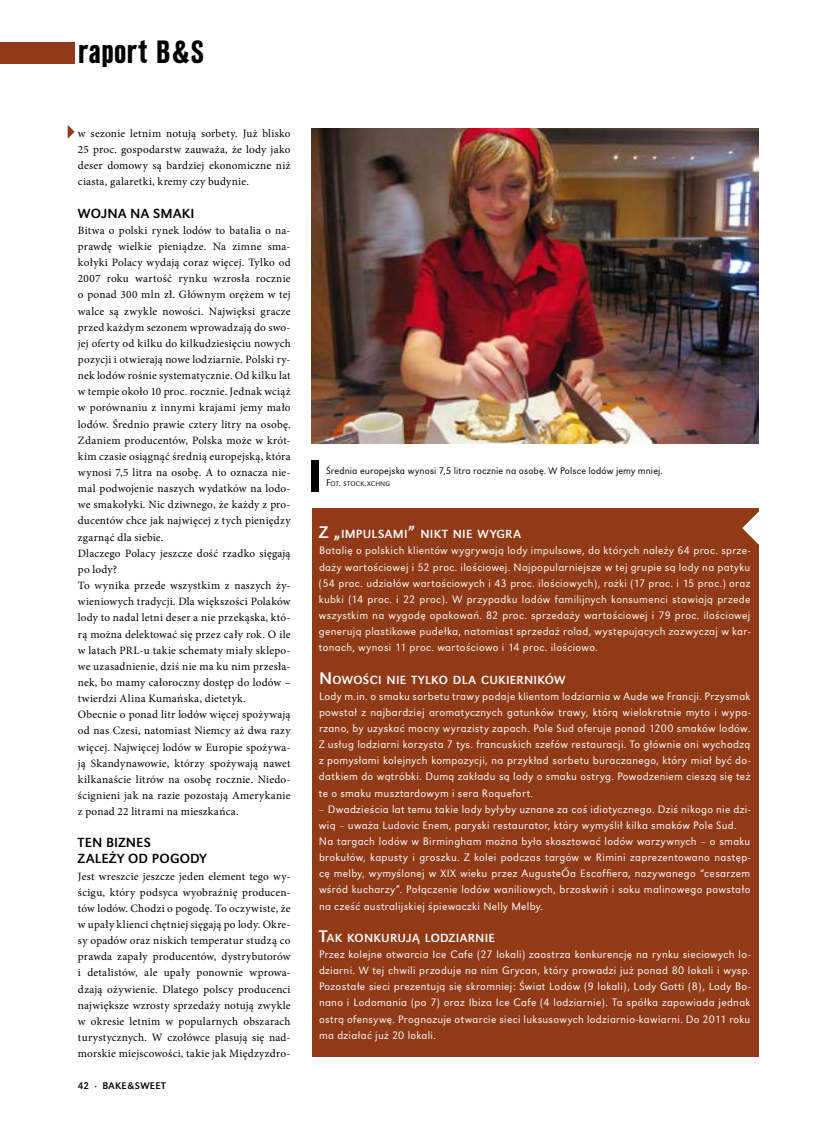
<style>
.page{position:relative;width:833px;height:1134px;background:#fff}
.page>*{position:absolute;margin:0;border:0;box-sizing:border-box;transform-origin:0 0}
.t1{font:33.75px "URW Grotesk TCE Bol Con";color:#000}
.t2{font:13.75px/16.1px "URW Grotesk TCE";letter-spacing:.025em;color:#000}
.t3{font:12.25px "URW Grotesk TCE";letter-spacing:.02em;color:#fff}
.t4{font:11.25px/16.1px "Minion Pro";letter-spacing:.02em;color:#000;text-align:justify}
.t5{font:300 11.25px/16.1px "URW Grotesk TCE";letter-spacing:.03em;color:#fff;text-align:justify}
.t6{font:300 10px "URW Grotesk TCE";letter-spacing:.01em;color:#000}
.t7{font:10px "URW Grotesk TCE";letter-spacing:.025em;color:#000}
.t8{font:300 7px "URW Grotesk TCE";letter-spacing:.02em;color:#000}
.s1{font-size:10px}
.s2{font-size:17.5px}
</style>
<div class="page">
<div style="left:0;top:42px;width:74px;height:22px;background:#903a18"></div>
<div style="left:312px;top:508px;width:446px;height:549px;background:#903a18"></div>
<svg style="left:742px;top:511px;width:17px;height:34px"></svg>
<img style="left:312px;top:129px;width:446px;height:315px">
<div style="left:312px;top:460px;width:7px;height:32px;background:#000"></div>
<svg style="left:68px;top:125px;width:7px;height:14px"></svg>
<h1 class="t1" style="left:78px;top:34px;width:127px">raport B&amp;S</h1>
<p class="t4" style="left:78px;top:125px;width:214px">w sezonie letnim notują sorbety. Już blisko 25 proc. gospodarstw zauważa, że lody jako deser domowy są bardziej ekonomiczne niż ciasta, galaretki, kremy czy budynie.</p>
<p class="t2" style="left:78px;top:205px;width:118px">WOJ NA NA SMAKI</p>
<p class="t4" style="left:78px;top:222px;width:214px;text-align:left">Bitwa o polski rynek lodów to batalia o na&shy;prawdę wielkie pieniądze. Na zimne sma&shy;kołyki Polacy wydają coraz więcej. Tylko od 2007 roku wartość rynku wzrosła rocznie o ponad 300 mln zł. Głównym orężem w tej walce są zwykle nowości. Najwięksi gracze przed każdym sezonem wprowadzają do swo&shy;jej oferty od kilku do kilkudziesięciu nowych pozycji i otwierają nowe lodziarnie. Polski ry&shy;nek lodów rośnie systematycznie. Od kilku lat w tempie około 10 proc. rocznie. Jednak wciąż w porównaniu z innymi krajami jemy mało lodów. Średnio prawie cztery litry na osobę.<br>Zdaniem producentów, Polska może w krót&shy;kim czasie osiągnąć średnią europejską, która wynosi 7,5 litra na osobę. A to oznacza nie&shy;mal podwojenie naszych wydatków na lodo&shy;we smakołyki. Nic dziwnego, że każdy z pro&shy;ducentów chce jak najwięcej z tych pieniędzy zgarnąć dla siebie.<br>Dlaczego Polacy jeszcze dość rzadko sięgają po lody?<br>To wynika przede wszystkim z naszych ży&shy;wieniowych tradycji. Dla większości Polaków lody to nadal letni deser a nie przekąska, któ&shy;rą można delektować się przez cały rok. O ile w latach PRL-u takie schematy miały sklepo&shy;we uzasadnienie, dziś nie ma ku nim przesła&shy;nek, bo mamy całoroczny dostęp do lodów – twierdzi Alina Kumańska, dietetyk.<br>Obecnie o ponad litr lodów więcej spożywają od nas Czesi, natomiast Niemcy aż dwa razy więcej. Najwięcej lodów w Europie spożywa&shy;ją Skandynawowie, którzy spożywają nawet kilkanaście litrów na osobę rocznie. Niedo&shy;ścignieni jak na razie pozostają Amerykanie z ponad 22 litrami na mieszkańca.</p>
<p class="t2" style="left:78px;top:834px;width:92px">TEN BIZNES<br>ZALEŻY OD POGODY</p>
<p class="t4" style="left:78px;top:868px;width:214px">Jest wreszcie jeszcze jeden element tego wy&shy;ścigu, który podsyca wyobraźnię producen&shy;tów lodów. Chodzi o pogodę. To oczywiste, że w upały klienci chętniej sięgają po lody. Okre&shy;sy opadów oraz niskich temperatur studzą co prawda zapały producentów, dystrybutorów i detalistów, ale upały ponownie wprowa&shy;dzają ożywienie. Dlatego polscy producenci największe wzrosty sprzedaży notują zwykle w okresie letnim w popularnych obszarach turystycznych. W czołówce plasują się nad&shy;morskie miejscowości, takie jak Międzyzdro-</p>
<p class="t7" style="left:78px;top:1080px;width:38px">42 · BAKE</p>
<p class="t7" style="left:127px;top:1080px;width:40px">&amp;SWEET</p>
<p class="t6" style="left:326px;top:465px;width:338px">Średnia europejska wynosi 7,5 litra rocznie na osobę. W Polsce lodów jemy mniej.</p>
<p class="t8" style="left:326px;top:479px;width:66px"><span class="s1">F</span>OT<span class="s1">.</span> STOCK<span class="s1">.</span>XCH NG</p>
<p class="t3" style="left:319px;top:527px;width:203px"><span class="s2">Z „</span>IMPULSAMI<span class="s2">”</span> NIKT NIE WYGRA</p>
<p class="t5" style="left:319px;top:543px;width:433px">Batalię o polskich klientów wygrywają lody impulsowe, do których należy 64 proc. sprze&shy;daży wartościowej i 52 proc. ilościowej. Najpopularniejsze w tej grupie są lody na patyku (54 proc. udziałów wartościowych i 43 proc. ilościowych), rożki (17 proc. i 15 proc.) oraz kubki (14 proc. i 22 proc). W przypadku lodów familijnych konsumenci stawiają przede wszystkim na wygodę opakowań. 82 proc. sprzedaży wartościowej i 79 proc. ilościowej generują plastikowe pudełka, natomiast sprzedaż rolad, występujących zazwyczaj w kar&shy;tonach, wynosi 11 proc. wartościowo i 14 proc. ilościowo.</p>
<p class="t3" style="left:319px;top:672px;width:248px"><span class="s2">N</span> OWOŚCI NIE TYLKO DLA CUKIERNIKÓW</p>
<p class="t5" style="left:319px;top:688px;width:433px">Lody m.in. o smaku sorbetu trawy podaje klientom lodziarnia w Aude we Francji. Przysmak powstał z najbardziej aromatycznych gatunków trawy, którą wielokrotnie myto i wypa&shy;rzano, by uzyskać mocny wyrazisty zapach. Pole Sud oferuje ponad 1200 smaków lodów.<br>Z usług lodziarni korzysta 7 tys. francuskich szefów restauracji. To głównie oni wychodzą z pomysłami kolejnych kompozycji, na przykład sorbetu buraczanego, który miał być do&shy;datkiem do wątróbki. Dumą zakładu są lody o smaku ostryg. Powodzeniem cieszą się też te o smaku musztardowym i sera Roquefort.</p>
<p class="t5" style="left:319px;top:801px;width:433px;text-align:left">– Dwadzieścia lat temu takie lody byłyby uznane za coś idiotycznego. Dziś nikogo nie dzi&shy;wią – uważa Ludovic Enem, paryski restaurator, który wymyślił kilka smaków Pole Sud.<br>Na targach lodów w Birmingham można było skosztować lodów warzywnych – o smaku brokułów, kapusty i groszku. Z kolei podczas targów w Rimini zaprezentowano następ&shy;cę melby, wymyślonej w XIX wieku przez AugusteŐa Escoffiera, nazywanego “cesarzem wśród kucharzy”. Połączenie lodów waniliowych, brzoskwiń i soku malinowego powstało na cześć australijskiej śpiewaczki Nelly Melby.</p>
<p class="t3" style="left:319px;top:931px;width:177px"><span class="s2">T</span>AK KONKURUJĄ LODZIARNIE</p>
<p class="t5" style="left:319px;top:946px;width:433px">Przez kolejne otwarcia Ice Cafe (27 lokali) zaostrza konkurencję na rynku sieciowych lo&shy;dziarni. W tej chwili przoduje na nim Grycan, który prowadzi już ponad 80 lokali i wysp.<br>Pozostałe sieci prezentują się skromniej: Świat Lodów (9 lokali), Lody Gotti (8), Lody Bo&shy;nano i Lodomania (po 7) oraz Ibiza Ice Cafe (4 lodziarnie). Ta spółka zapowiada jednak ostrą ofensywę. Prognozuje otwarcie sieci luksusowych lodziarnio-kawiarni. Do 2011 roku ma działać już 20 lokali.</p>
</div>
